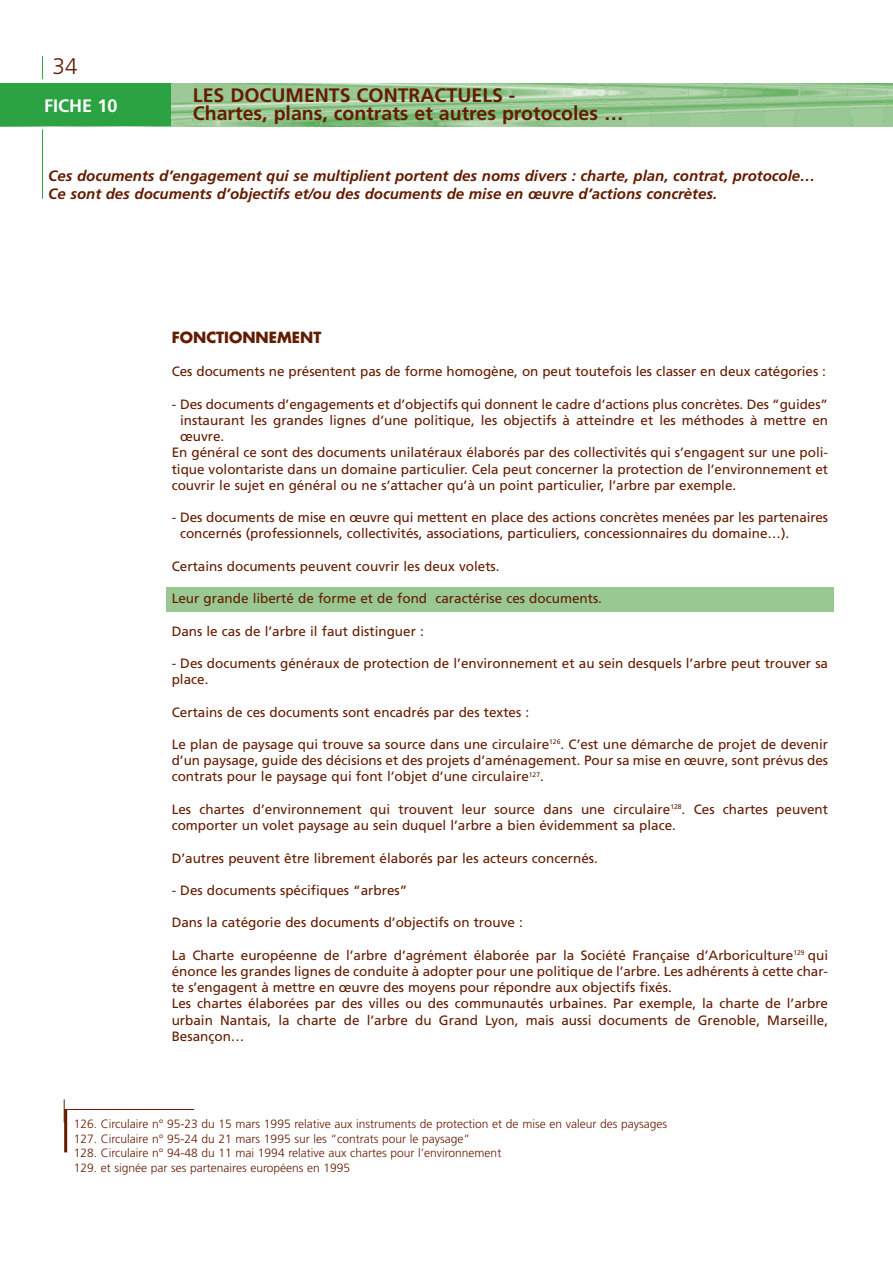
<style>
.page{position:relative;width:893px;height:1262px;background:#fff}
.page>*{position:absolute;margin:0;border:0;box-sizing:border-box;transform-origin:0 0}
.t1{font:300 22.5px "Frutiger";color:#641c00}
.t2{font:700 19.5px/18px "Frutiger";color:#641c00}
.t3{font:700 18px "Frutiger";color:#fff}
.t4{font:italic 700 15px/18px "Frutiger";color:#641c00}
.t5{font:700 15px "Futura";color:#641c00}
.t6{font:13.5px/16.2px "Frutiger";color:#641c00}
.t7{font:300 12px/14.4px "Frutiger";color:#641c00}
</style>
<div class="page">
<img style="left:170px;top:84px;width:722px;height:42px">
<div style="left:0;top:84px;width:170px;height:42px;background:#2ca343"></div>
<hr style="left:64px;top:1109px;width:130px;height:1px;background:#641c00">
<svg style="left:42px;top:56px;width:1px;height:23px"></svg>
<hr style="left:42px;top:129px;width:1px;height:70px;background:#2ca343">
<hr style="left:64px;top:1109px;width:3px;height:43px;background:#641c00">
<div style="left:166px;top:587px;width:667px;height:24px;background:#99c893"></div>
<h1 class="t1" style="left:53px;top:57px;width:27px">34</h1>
<h3 class="t3" style="left:44px;top:98px;width:75px">FICHE 10</h3>
<h2 class="t2" style="left:193px;top:88px;width:432px">LES DOCUMENTS CONTRACTUELS -<br>Chartes, plans, contrats et autres protocoles …</h2>
<p class="t4" style="left:48px;top:168px;width:768px">Ces documents d’engagement qui se multiplient portent des noms divers : charte, plan, contrat, protocole…<br>Ce sont des documents d’objectifs et/ou des documents de mise en œuvre d’actions concrètes.</p>
<p class="t5" style="left:172px;top:330px;width:151px">FONCTIONNEMENT</p>
<p class="t6" style="left:172px;top:364px;width:655px">Ces documents ne présentent pas de forme homogène, on peut toutefois les classer en deux catégories :</p>
<p class="t6" style="left:172px;top:397px;width:658px">- Des documents d’engagements et d’objectifs qui donnent le cadre d’actions plus concrètes. Des “guides”</p>
<p class="t6" style="left:180px;top:413px;width:649px">instaurant les grandes lignes d’une politique, les objectifs à atteindre et les méthodes à mettre en</p>
<p class="t6" style="left:180px;top:429px;width:46px">œuvre.</p>
<p class="t6" style="left:172px;top:445px;width:658px">En général ce sont des documents unilatéraux élaborés par des collectivités qui s’engagent sur une poli-</p>
<p class="t6" style="left:172px;top:462px;width:658px">tique volontariste dans un domaine particulier. Cela peut concerner la protection de l’environnement et</p>
<p class="t6" style="left:172px;top:478px;width:566px">couvrir le sujet en général ou ne s’attacher qu’à un point particulier, l’arbre par exemple.</p>
<p class="t6" style="left:180px;top:510px;width:649px;text-indent:-8px">- Des documents de mise en œuvre qui mettent en place des actions concrètes menées par les partenaires concernés (professionnels, collectivités, associations, particuliers, concessionnaires du domaine…).</p>
<p class="t6" style="left:172px;top:559px;width:329px">Certains documents peuvent couvrir les deux volets.</p>
<p class="t6" style="left:172px;top:591px;width:432px">Leur grande liberté de forme et de fond caractérise ces documents.</p>
<p class="t6" style="left:172px;top:624px;width:254px">Dans le cas de l’arbre il faut distinguer :</p>
<p class="t6" style="left:172px;top:656px;width:658px">- Des documents généraux de protection de l’environnement et au sein desquels l’arbre peut trouver sa place.</p>
<p class="t6" style="left:172px;top:705px;width:359px">Certains de ces documents sont encadrés par des textes :</p>
<p class="t6" style="left:172px;top:737px;width:658px;text-align:justify">Le plan de paysage qui trouve sa source dans une circulaire<sup>126</sup>. C’est une démarche de projet de devenir d’un paysage, guide des décisions et des projets d’aménagement. Pour sa mise en œuvre, sont prévus des contrats pour le paysage qui font l’objet d’une circulaire<sup>127</sup>.</p>
<p class="t6" style="left:172px;top:802px;width:658px">Les chartes d’environnement qui trouvent leur source dans une circulaire<sup>128</sup>. Ces chartes peuvent comporter un volet paysage au sein duquel l’arbre a bien évidemment sa place.</p>
<p class="t6" style="left:172px;top:850px;width:428px">D’autres peuvent être librement élaborés par les acteurs concernés.</p>
<p class="t6" style="left:172px;top:883px;width:237px">- Des documents spécifiques “arbres”</p>
<p class="t6" style="left:172px;top:915px;width:353px">Dans la catégorie des documents d’objectifs on trouve :</p>
<p class="t6" style="left:172px;top:948px;width:658px">La Charte européenne de l’arbre d’agrément élaborée par la Société Française d’Arboriculture<sup>129</sup> qui énonce les grandes lignes de conduite à adopter pour une politique de l’arbre. Les adhérents à cette char&shy;te s’engagent à mettre en œuvre des moyens pour répondre aux objectifs fixés.<br>Les chartes élaborées par des villes ou des communautés urbaines. Par exemple, la charte de l’arbre urbain Nantais, la charte de l’arbre du Grand Lyon, mais aussi documents de Grenoble, Marseille, Besançon…</p>
<p class="t7" style="left:74px;top:1118px;width:594px">126. Circulaire n° 95-23 du 15 mars 1995 relative aux instruments de protection et de mise en valeur des paysages 127. Circulaire n° 95-24 du 21 mars 1995 sur les “contrats pour le paysage”<br>128. Circulaire n° 94-48 du 11 mai 1994 relative aux chartes pour l’environnement<br>129. et signée par ses partenaires européens en 1995</p>
</div>
